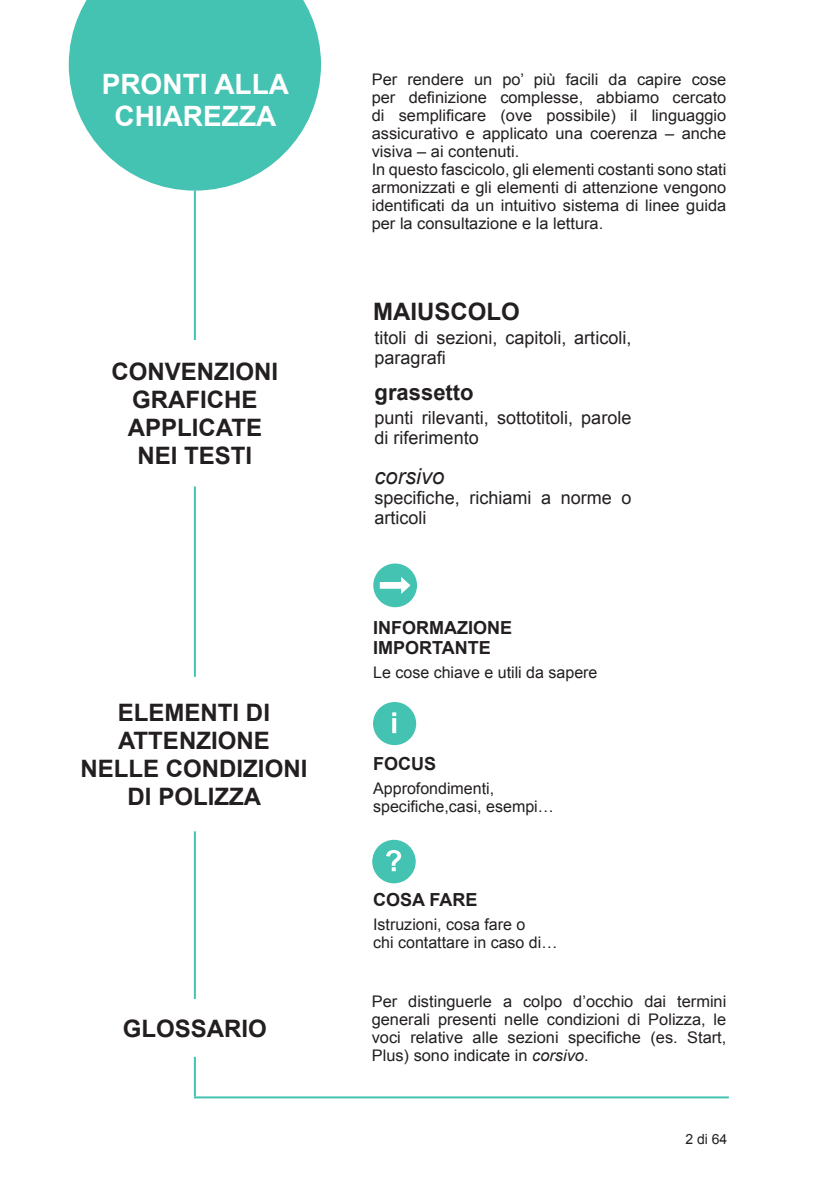
<style>
.page{position:relative;width:840px;height:1191px;background:#fff}
.page>*{position:absolute;margin:0;border:0;box-sizing:border-box;transform-origin:0 0}
.t1{font:700 28px/32px "Arial";color:#fff;text-align:center}
.t2{font:700 24px/28px "Arial";color:#231f20;text-align:center}
.t3{font:700 22px "Arial";color:#231f20}
.t4{font:italic 22px "Arial";color:#231f20}
.t5{font:18px/20px "Arial";color:#231f20}
.t6{font:700 18px/20px "Arial";color:#231f20}
.t7{font:16px/18px "Arial";color:#231f20}
.t8{font:14px "Arial";color:#231f20}
.s1{font-style:italic}
</style>
<div class="page">
<svg style="left:69px;top:0;width:252px;height:191px;fill:#44c2b2"></svg>
<hr style="left:194px;top:191px;width:2px;height:149px;background:#44c2b2">
<hr style="left:194px;top:486px;width:2px;height:191px;background:#44c2b2">
<hr style="left:194px;top:831px;width:2px;height:168px;background:#44c2b2">
<hr style="left:194px;top:1056px;width:2px;height:40px;background:#44c2b2">
<hr style="left:194px;top:1096px;width:534px;height:2px;background:#44c2b2">
<div style="left:372px;top:840px;width:43px;height:43px;background:#44c2b2;border-radius:50%"></div>
<svg style="left:386px;top:850px;width:15px;height:21px"></svg>
<div style="left:373px;top:563px;width:44px;height:44px;background:#44c2b2;border-radius:50%"></div>
<svg style="left:379px;top:577px;width:31px;height:17px"></svg>
<div style="left:373px;top:702px;width:43px;height:43px;background:#44c2b2;border-radius:50%"></div>
<svg style="left:392px;top:712px;width:4px;height:4px"></svg>
<svg style="left:392px;top:718px;width:4px;height:15px"></svg>
<h1 class="t1" style="left:102px;top:69px;width:189px">PRONTI ALLA<br>CHIAREZZA</h1>
<h2 class="t2" style="left:111px;top:358px;width:168px">CONVENZIONI<br>GRAFICHE<br>APPLICATE<br>NEI TESTI</h2>
<h2 class="t2" style="left:80px;top:699px;width:228px">ELEMENTI DI<br>ATTENZIONE<br>NELLE CONDIZIONI<br>DI POLIZZA</h2>
<h2 class="t2" style="left:123px;top:1015px;width:146px">GLOSSARIO</h2>
<p class="t7" style="left:371px;top:71px;width:356px">Per rendere un po’ più facili da capire cose per definizione complesse, abbiamo cercato di semplificare (ove possibile) il linguaggio assicurativo e applicato una coerenza – anche visiva – ai contenuti.<br>In questo fascicolo, gli elementi costanti sono stati armonizzati e gli elementi di attenzione vengono identificati da un intuitivo sistema di linee guida per la consultazione e la lettura.</p>
<h2 class="t2" style="left:373px;top:298px;width:148px">MAIUSCOLO</h2>
<p class="t5" style="left:374px;top:328px;width:258px">titoli di sezioni, capitoli, articoli, paragrafi</p>
<h3 class="t3" style="left:374px;top:378px;width:101px">grassetto</h3>
<p class="t5" style="left:374px;top:408px;width:258px">punti rilevanti, sottotitoli, parole di riferimento</p>
<h3 class="t4" style="left:374px;top:462px;width:71px">corsivo</h3>
<p class="t5" style="left:374px;top:488px;width:258px">specifiche, richiami a norme o articoli</p>
<p class="t6" style="left:373px;top:618px;width:140px">INFORMAZIONE<br>IMPORTANTE</p>
<p class="t7" style="left:373px;top:663px;width:226px">Le cose chiave e utili da sapere</p>
<p class="t6" style="left:373px;top:754px;width:64px">FOCUS</p>
<p class="t7" style="left:373px;top:779px;width:182px">Approfondimenti, specifiche,casi, esempi…</p>
<p class="t6" style="left:373px;top:890px;width:106px">COSA FARE</p>
<p class="t7" style="left:373px;top:915px;width:186px">Istruzioni, cosa fare o<br>chi contattare in caso di…</p>
<p class="t7" style="left:371px;top:992px;width:356px;text-align:justify">Per distinguerle a colpo d’occhio dai termini generali presenti nelle condizioni di Polizza, le voci relative alle sezioni specifiche (es. Start, Plus) sono indicate in <span class="s1">corsivo</span>.</p>
<p class="t8" style="left:685px;top:1130px;width:44px">2 di 64</p>
</div>
